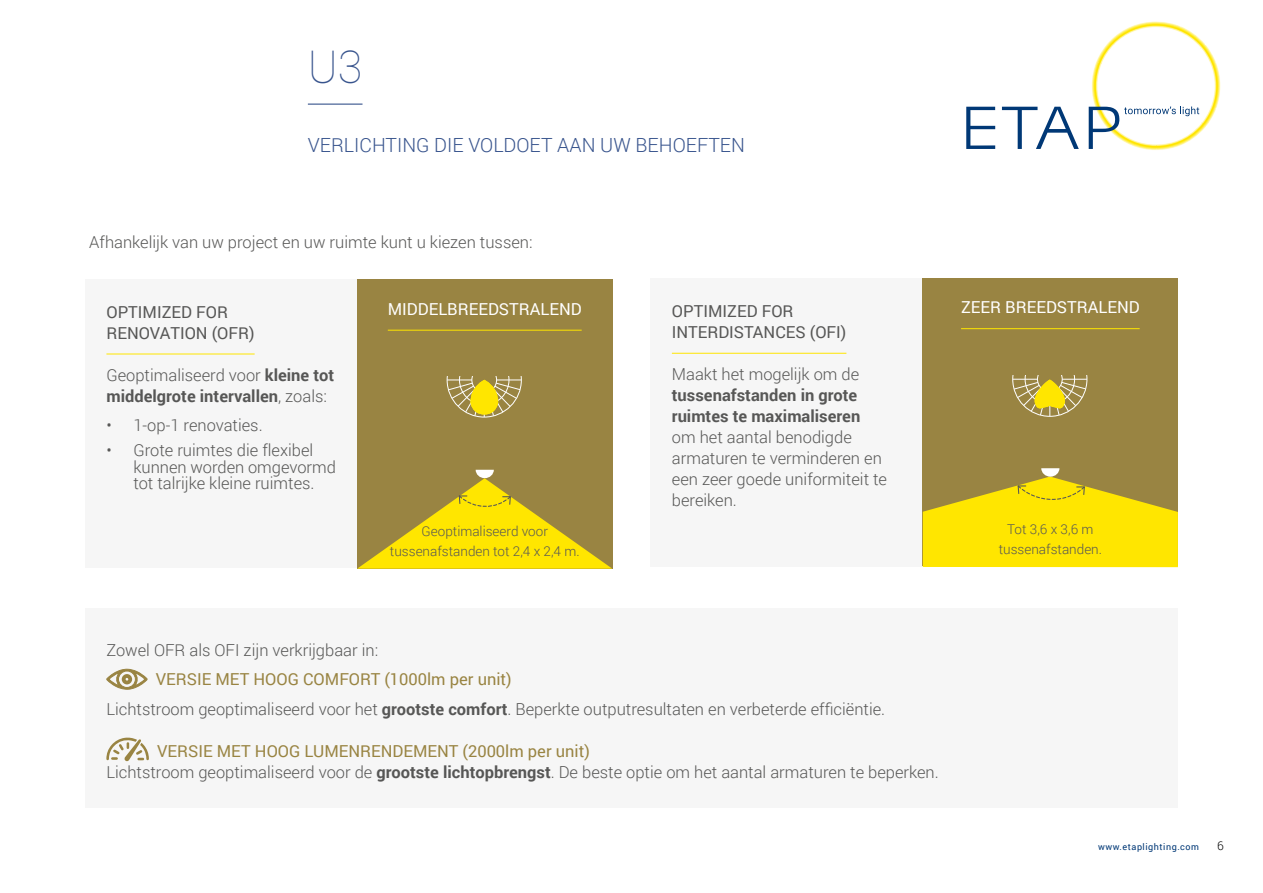
<style>
.page{position:relative;width:1263px;height:893px;background:#fff}
.page>*{position:absolute;margin:0;border:0;box-sizing:border-box;transform-origin:0 0}
.t1{font:100 45px "Roboto";color:#38548d}
.t2{font:300 19.5px "Roboto";color:#38548d}
.t3{font:300 16.5px/21px "Roboto";color:#575756}
.t4{font:700 16.5px/21px "Roboto";color:#575756}
.t5{font:16.5px/21px "Roboto";color:#575756}
.t6{font:16.5px "Roboto";color:#fff}
.t7{font:300 13.5px/19.5px "Roboto";color:#575756;text-align:center}
.t8{font:300 12px "Roboto";color:#000}
.t9{font:9px "Roboto";letter-spacing:.06em;color:#003876}
.s1{font-weight:300}
.s2{font-weight:400;color:#998442}
.s3{font-weight:700}
</style>
<div class="page">
<svg style="left:966px;top:107px;width:29px;height:42px"></svg>
<svg style="left:1002px;top:107px;width:77px;height:42px"></svg>
<svg style="left:1089px;top:21px;width:132px;height:129px"></svg>
<div style="left:651px;top:278px;width:527px;height:289px;background:#f6f6f6"></div>
<div style="left:923px;top:278px;width:255px;height:288px;background:#998442"></div>
<div style="left:85px;top:279px;width:527px;height:289px;background:#f6f6f6"></div>
<div style="left:357px;top:279px;width:255px;height:290px;background:#998442"></div>
<svg style="left:447px;top:377px;width:74px;height:40px"></svg>
<svg style="left:923px;top:468px;width:255px;height:99px"></svg>
<svg style="left:357px;top:470px;width:255px;height:99px"></svg>
<svg style="left:1012px;top:376px;width:75px;height:40px"></svg>
<hr style="left:308px;top:104px;width:54px;height:1px;background:#38548d">
<hr style="left:672px;top:353px;width:174px;height:1px;background:#ffe600">
<hr style="left:106px;top:354px;width:149px;height:1px;background:#ffe600">
<hr style="left:961px;top:328px;width:179px;height:1px;background:#ffe600">
<hr style="left:388px;top:330px;width:194px;height:1px;background:#ffe600">
<div style="left:85px;top:608px;width:1093px;height:200px;background:#f6f6f6"></div>
<svg style="left:106px;top:668px;width:42px;height:22px"></svg>
<svg style="left:106px;top:737px;width:43px;height:24px"></svg>
<h1 class="t1" style="left:308px;top:36px;width:56px">U3</h1>
<p class="t2" style="left:308px;top:131px;width:439px">VERLICHTING DIE VOLDOET AAN UW BEHOEFTEN</p>
<p class="t3" style="left:89px;top:231px;width:445px">Afhankelijk van uw project en uw ruimte kunt u kiezen tussen:</p>
<p class="t5" style="left:106px;top:301px;width:150px">OPTIMIZED FOR<br>RENOVATION (OFR)</p>
<p class="t4" style="left:106px;top:364px;width:229px"><span class="s1">Geoptimaliseerd voor</span> kleine tot middelgrote intervallen<span class="s1">, zoals:</span></p>
<p class="t3" style="left:106px;top:414px;width:158px">• 1-op-1 renovaties.</p>
<p class="t3" style="left:133px;top:441px;width:204px;line-height:16.5px;text-indent:-27px">• Grote ruimtes die flexibel kunnen worden omgevormd tot talrijke kleine ruimtes.</p>
<p class="t6" style="left:388px;top:297px;width:195px">MIDDELBREEDSTRALEND</p>
<p class="t6" style="left:961px;top:296px;width:180px">ZEER BREEDSTRALEND</p>
<p class="t5" style="left:672px;top:300px;width:176px">OPTIMIZED FOR<br>INTERDISTANCES (OFI)</p>
<p class="t3" style="left:672px;top:363px;width:189px">Maakt het mogelijk om de</p>
<p class="t4" style="left:672px;top:384px;width:190px">tussenafstanden in grote ruimtes te maximaliseren</p>
<p class="t3" style="left:672px;top:426px;width:217px">om het aantal benodigde armaturen te verminderen en een zeer goede uniformiteit te bereiken.</p>
<p class="t7" style="left:390px;top:521px;width:191px">Geoptimaliseerd voor tussenafstanden tot 2,4 x 2,4 m.</p>
<p class="t7" style="left:999px;top:519px;width:105px">Tot 3,6 x 3,6 m tussenafstanden.</p>
<p class="t3" style="left:106px;top:639px;width:273px">Zowel OFR als OFI zijn verkrijgbaar in:</p>
<p class="t3" style="left:106px;top:664px;width:780px;line-height:29.5px;text-indent:49px"><span class="s2">VERSIE MET HOOG COMFORT (1000lm per unit)<br></span>Lichtstroom geoptimaliseerd voor het <span class="s3">grootste comfort</span>. Beperkte outputresultaten en verbeterde efficiëntie.</p>
<p class="t3" style="left:106px;top:740px;width:834px;text-indent:51px"><span class="s2">VERSIE MET HOOG LUMENRENDEMENT (2000lm per unit)<br></span>Lichtstroom geoptimaliseerd voor de <span class="s3">grootste lichtopbrengst</span>. De beste optie om het aantal armaturen te beperken.</p>
<p class="t9" style="left:1098px;top:841px;width:103px">www.etaplighting.com</p>
<p class="t8" style="left:1217px;top:838px;width:8px">6</p>
</div>
